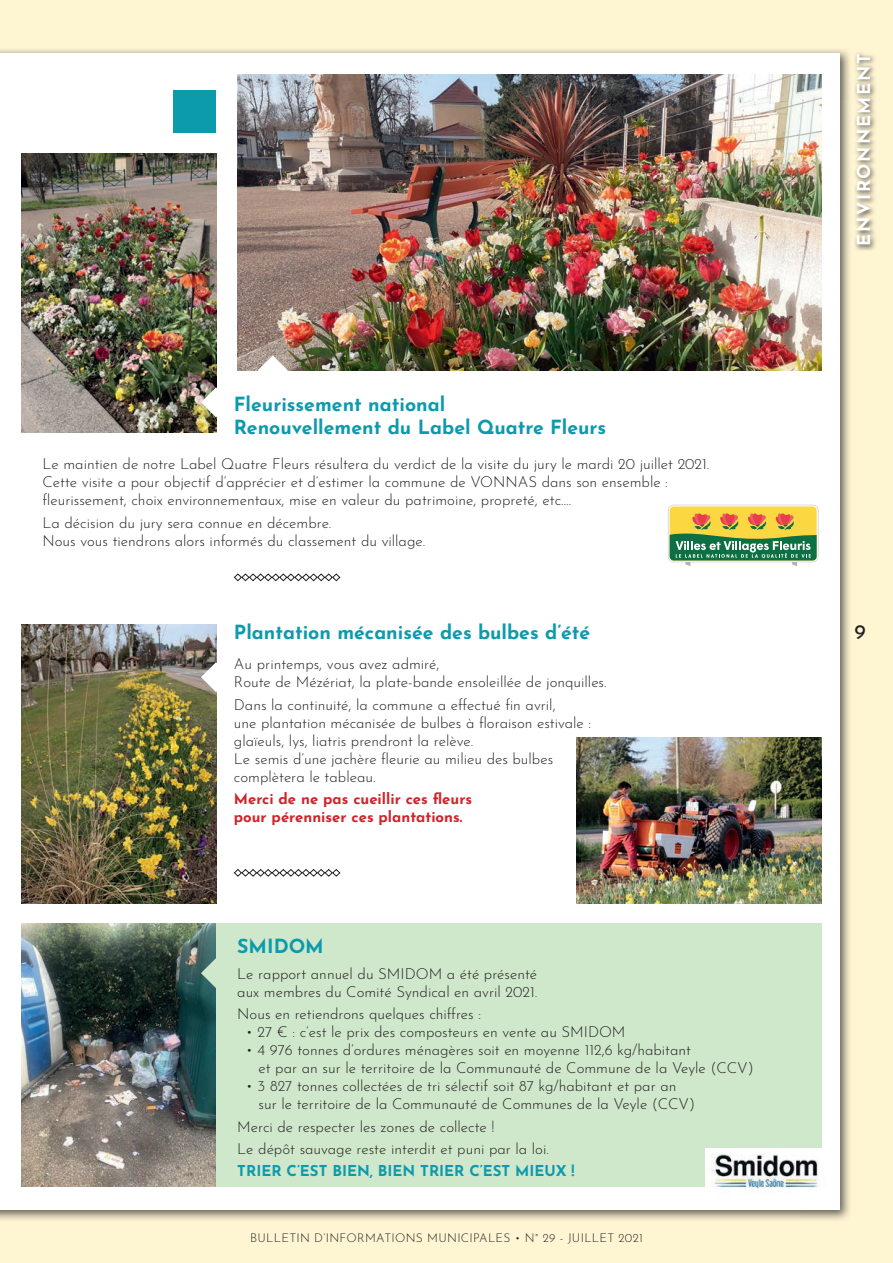
<style>
.page{position:relative;width:893px;height:1263px;background:#fef5d2}
.page>*{position:absolute;margin:0;border:0;box-sizing:border-box;transform-origin:0 0}
.t1{font:21px "Josefin Sans";color:#231f20}
.t2{font:700 19.5px/23.4px "Josefin Sans";color:#0c9aad}
.t3{font:700 18px "Josefin Sans";letter-spacing:.1em;color:#fff}
.t4{font:300 15px/18px "Josefin Sans";color:#231f20}
.t5{font:700 15px/18px "Josefin Sans";color:#d1232a}
.t6{font:700 15px "Josefin Sans";color:#0c9aad}
.t7{font:300 12px "Josefin Sans";letter-spacing:.025em;color:#231f20}
</style>
<div class="page">
<img style="left:0;top:49px;width:850px;height:51px">
<img style="left:801px;top:100px;width:49px;height:1120px">
<div style="left:0;top:53px;width:840px;height:1157px;background:#fff"></div>
<img style="left:855px;top:53px;width:20px;height:198px">
<img style="left:21px;top:153px;width:195px;height:279px">
<img style="left:21px;top:624px;width:195px;height:280px">
<img style="left:576px;top:737px;width:246px;height:167px">
<img style="left:237px;top:74px;width:585px;height:296px">
<img style="left:21px;top:923px;width:195px;height:263px">
<div style="left:216px;top:923px;width:606px;height:263px;background:#cfe7ca"></div>
<div style="left:173px;top:90px;width:43px;height:43px;background:#0c9aad"></div>
<img style="left:716px;top:1186px;width:102px;height:3px">
<img style="left:705px;top:1148px;width:117px;height:38px">
<svg style="left:201px;top:958px;width:15px;height:30px"></svg>
<svg style="left:201px;top:662px;width:16px;height:30px"></svg>
<svg style="left:258px;top:355px;width:30px;height:16px"></svg>
<svg style="left:201px;top:387px;width:16px;height:30px"></svg>
<svg style="left:233px;top:573px;width:108px;height:9px"></svg>
<svg style="left:233px;top:869px;width:108px;height:8px"></svg>
<svg style="left:668px;top:505px;width:150px;height:61px;background:#a8b167"></svg>
<h2 class="t2" style="left:234px;top:389px;width:374px">Fleurissement national<br>Renouvellement du Label Quatre Fleurs</h2>
<p class="t4" style="left:43px;top:454px;width:668px">Le maintien de notre Label Quatre Fleurs résultera du verdict de la visite du jury le mardi 20 juillet 2021.<br>Cette visite a pour objectif d’apprécier et d’estimer la commune de VONNAS dans son ensemble : fleurissement, choix environnementaux, mise en valeur du patrimoine, propreté, etc….</p>
<p class="t4" style="left:43px;top:512px;width:384px">La décision du jury sera connue en décembre.<br>Nous vous tiendrons alors informés du classement du village.</p>
<h2 class="t2" style="left:234px;top:617px;width:358px">Plantation mécanisée des bulbes d’été</h2>
<p class="t4" style="left:234px;top:654px;width:374px">Au printemps, vous avez admiré,<br>Route de Mézériat, la plate-bande ensoleillée de jonquilles.</p>
<p class="t4" style="left:234px;top:694px;width:359px">Dans la continuité, la commune a effectué fin avril,<br>une plantation mécanisée de bulbes à floraison estivale : glaïeuls, lys, liatris prendront la relève.<br>Le semis d’une jachère fleurie au milieu des bulbes complètera le tableau.</p>
<p class="t5" style="left:234px;top:787px;width:240px">Merci de ne pas cueillir ces fleurs pour pérenniser ces plantations.</p>
<h2 class="t2" style="left:237px;top:931px;width:88px">SMIDOM</h2>
<p class="t4" style="left:237px;top:963px;width:301px">Le rapport annuel du SMIDOM a été présenté aux membres du Comité Syndical en avril 2021.</p>
<p class="t4" style="left:237px;top:1003px;width:245px">Nous en retiendrons quelques chiffres :</p>
<p class="t4" style="left:246px;top:1021px;width:381px">• 27 € : c’est le prix des composteurs en vente au SMIDOM</p>
<p class="t4" style="left:259px;top:1039px;width:497px;text-indent:-13px">• 4 976 tonnes d’ordures ménagères soit en moyenne 112,6 kg/habitant<br>et par an sur le territoire de la Communauté de Commune de la Veyle (CCV)</p>
<p class="t4" style="left:259px;top:1075px;width:438px;text-indent:-13px">• 3 827 tonnes collectées de tri sélectif soit 87 kg/habitant et par an sur le territoire de la Communauté de Communes de la Veyle (CCV)</p>
<p class="t4" style="left:237px;top:1114px;width:313px;line-height:22.2px">Merci de respecter les zones de collecte !<br>Le dépôt sauvage reste interdit et puni par la loi.</p>
<p class="t6" style="left:237px;top:1157px;width:339px">TRIER C’EST BIEN, BIEN TRIER C’EST MIEUX !</p>
<p class="t7" style="left:250px;top:1229px;width:394px">BULLETIN D’INFORMATIONS MUNICIPALES • N° 29 - JUILLET 2021</p>
<p class="t3" style="left:848px;top:246px;width:195px;rotate:-90deg">ENVIRONNEMENT</p>
<h1 class="t1" style="left:854px;top:614px;width:13px">9</h1>
</div>
